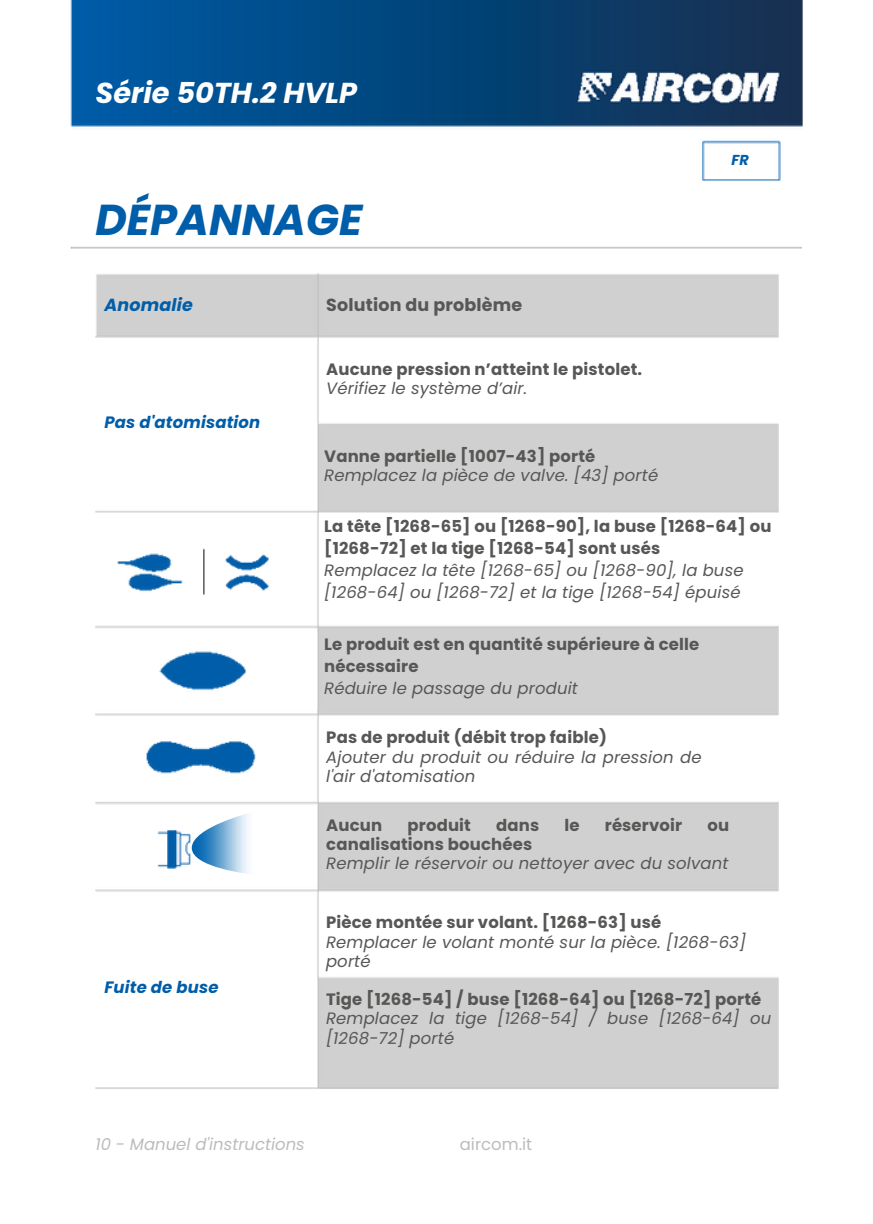
<style>
.page{position:relative;width:873px;height:1224px;background:#fff}
.page>*{position:absolute;margin:0;border:0;box-sizing:border-box;transform-origin:0 0}
.t1{font:italic 700 43.2px "Poppins";color:#005da9}
.t2{font:italic 700 28.8px "Poppins";color:#fff}
.t3{font:700 17.4px "Poppins";letter-spacing:.01em;color:#575756}
.t4{font:italic 700 17.4px "Poppins";letter-spacing:.01em;color:#005da9}
.t5{font:italic 16.4px/19.2px "Poppins";letter-spacing:.01em;color:#575756}
.t6{font:700 16.4px/22px "Poppins";letter-spacing:.01em;color:#575756}
.t7{font:italic 700 16.4px "Poppins";letter-spacing:.01em;color:#005da9}
.t8{font:italic 16.4px "Poppins";color:#bcbcbc}
.t9{font:16.4px "Poppins";color:#bcbcbc}
.t10{font:italic 700 14.4px "Poppins";color:#005da9}
</style>
<div class="page">
<img style="left:95px;top:273px;width:684px;height:816px">
<img style="left:70px;top:0;width:733px;height:181px">
<img style="left:192px;top:812px;width:62px;height:63px">
<h2 class="t2" style="left:95px;top:72px;width:263px">Série 50TH.2 HVLP</h2>
<h1 class="t1" style="left:95px;top:189px;width:269px">DÉPANNAGE</h1>
<p class="t4" style="left:104px;top:293px;width:90px">Anomalie</p>
<p class="t3" style="left:326px;top:293px;width:197px">Solution du problème</p>
<p class="t7" style="left:104px;top:411px;width:157px">Pas d'atomisation</p>
<p class="t6" style="left:326px;top:358px;width:317px">Aucune pression n’atteint le pistolet.</p>
<p class="t5" style="left:326px;top:379px;width:203px">Vérifiez le système d’air.</p>
<p class="t10" style="left:732px;top:150px;width:19px">FR</p>
<p class="t6" style="left:324px;top:446px;width:273px">Vanne partielle [1007-43] porté</p>
<p class="t5" style="left:324px;top:466px;width:336px">Remplacez la pièce de valve. [43] porté</p>
<p class="t6" style="left:324px;top:515px;width:449px">La tête [1268-65] ou [1268-90], la buse [1268-64] ou [1268-72] et la tige [1268-54] sont usés</p>
<p class="t5" style="left:324px;top:559px;width:421px;line-height:22px">Remplacez la tête [1268-65] ou [1268-90], la buse [1268-64] ou [1268-72] et la tige [1268-54] épuisé</p>
<p class="t6" style="left:324px;top:633px;width:377px">Le produit est en quantité supérieure à celle nécessaire</p>
<p class="t5" style="left:324px;top:679px;width:255px">Réduire le passage du produit</p>
<p class="t7" style="left:104px;top:976px;width:116px">Fuite de buse</p>
<p class="t6" style="left:326px;top:727px;width:282px">Pas de produit (débit trop faible)</p>
<p class="t5" style="left:326px;top:747px;width:377px">Ajouter du produit ou réduire la pression de l'air d'atomisation</p>
<p class="t6" style="left:326px;top:814px;width:58px">Aucun</p>
<p class="t6" style="left:408px;top:814px;width:65px">produit</p>
<p class="t6" style="left:496px;top:814px;width:45px">dans</p>
<p class="t6" style="left:564px;top:814px;width:17px">le</p>
<p class="t6" style="left:605px;top:814px;width:79px">réservoir</p>
<p class="t6" style="left:708px;top:814px;width:23px">ou</p>
<p class="t6" style="left:326px;top:833px;width:207px">canalisations bouchées</p>
<p class="t5" style="left:326px;top:854px;width:404px">Remplir le réservoir ou nettoyer avec du solvant</p>
<p class="t6" style="left:326px;top:912px;width:337px">Pièce montée sur volant. [1268-63] usé</p>
<p class="t5" style="left:326px;top:932px;width:422px">Remplacer le volant monté sur la pièce. [1268-63] porté</p>
<p class="t6" style="left:326px;top:989px;width:437px">Tige [1268-54] / buse [1268-64] ou [1268-72] porté</p>
<p class="t5" style="left:326px;top:1009px;width:447px">Remplacez la tige [1268-54] / buse [1268-64] ou [1268-72] porté</p>
<p class="t8" style="left:95px;top:1133px;width:211px">10 - Manuel d'instructions</p>
<p class="t9" style="left:460px;top:1133px;width:74px">aircom.it</p>
</div>
